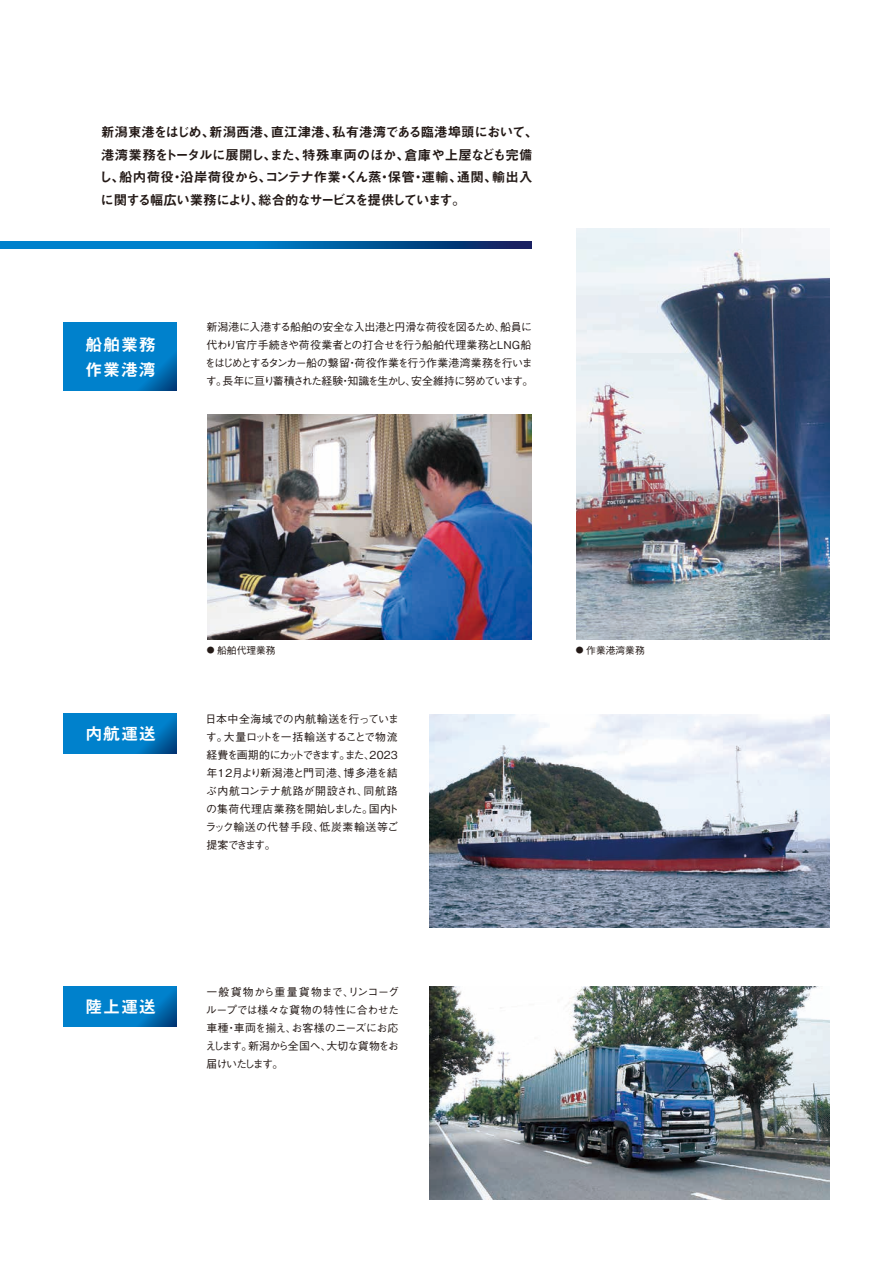
<style>
.page{position:relative;width:893px;height:1263px;background:#fff}
.page>*{position:absolute;margin:0;border:0;box-sizing:border-box;transform-origin:0 0}
.t1{font:16.95px/25.5px "Midashi Go Pro MB31";letter-spacing:.05em;color:#fff}
.t2{font:13.5px/22.5px "Midashi Go Pro MB31";letter-spacing:-.03em;color:#231916}
.t3{font:500 10.95px/18px "Gothic BBB Pro";letter-spacing:-.045em;color:#231916;text-align:justify}
.t4{font:500 10.95px/18px "Gothic BBB Pro";letter-spacing:-.01em;color:#231916}
.t5{font:500 9.75px "Gothic BBB Pro";color:#231916}
.s1{font-size:7.8px}
</style>
<div class="page">
<img style="left:429px;top:714px;width:400px;height:213px">
<img style="left:207px;top:414px;width:324px;height:225px">
<img style="left:576px;top:228px;width:253px;height:411px">
<img style="left:429px;top:986px;width:400px;height:213px">
<svg style="left:64px;top:986px;width:112px;height:40px;background:#007cc5"></svg>
<svg style="left:64px;top:713px;width:112px;height:41px;background:#007bc5"></svg>
<svg style="left:64px;top:322px;width:112px;height:68px;background:#007ec8"></svg>
<svg style="left:0;top:241px;width:531px;height:7px;background:#0266ac"></svg>
<p class="t2" style="left:99px;top:119px;width:441px">新潟東港をはじめ、新潟西港、直江津港、私有港湾である臨港埠頭において、港湾業務をトータルに展開し、また、特殊車両のほか、倉庫や上屋なども完備し、船内荷役・沿岸荷役から、コンテナ作業・くん蒸・保管・運輸、通関、輸出入に関する幅広い業務により、総合的なサービスを提供しています。</p>
<h1 class="t1" style="left:85px;top:329px;width:72px">船舶業務作業港湾</h1>
<p class="t3" style="left:205px;top:317px;width:330px;text-align:left">新潟港に入港する船舶の安全な入出港と円滑な荷役を図るため、船員に代わり官庁手続きや荷役業者との打合せを行う船舶代理業務とLNG船をはじめとするタンカー船の繋留・荷役作業を行う作業港湾業務を行います。長年に亘り蓄積された経験・知識を生かし、安全維持に努めています。</p>
<h1 class="t1" style="left:85px;top:719px;width:72px">内航運送</h1>
<p class="t5" style="left:207px;top:642px;width:70px"><span class="s1">●</span> 船舶代理業務</p>
<p class="t5" style="left:576px;top:642px;width:70px"><span class="s1">●</span> 作業港湾業務</p>
<p class="t4" style="left:205px;top:709px;width:195px">日本中全海域での内航輸送を行っています。大量ロットを一括輸送することで物流経費を画期的にカットできます。また、2023年12月より新潟港と門司港、博多港を結ぶ内航コンテナ航路が開設され、同航路の集荷代理店業務を開始しました。国内トラック輸送の代替手段、低炭素輸送等ご提案できます。</p>
<h1 class="t1" style="left:85px;top:992px;width:72px">陸上運送</h1>
<p class="t3" style="left:205px;top:981px;width:195px">一般貨物から重量貨物まで、リンコーグループでは様々な貨物の特性に合わせた車種・車両を揃え、お客様のニーズにお応えします。新潟から全国へ、大切な貨物をお届けいたします。</p>
</div>
